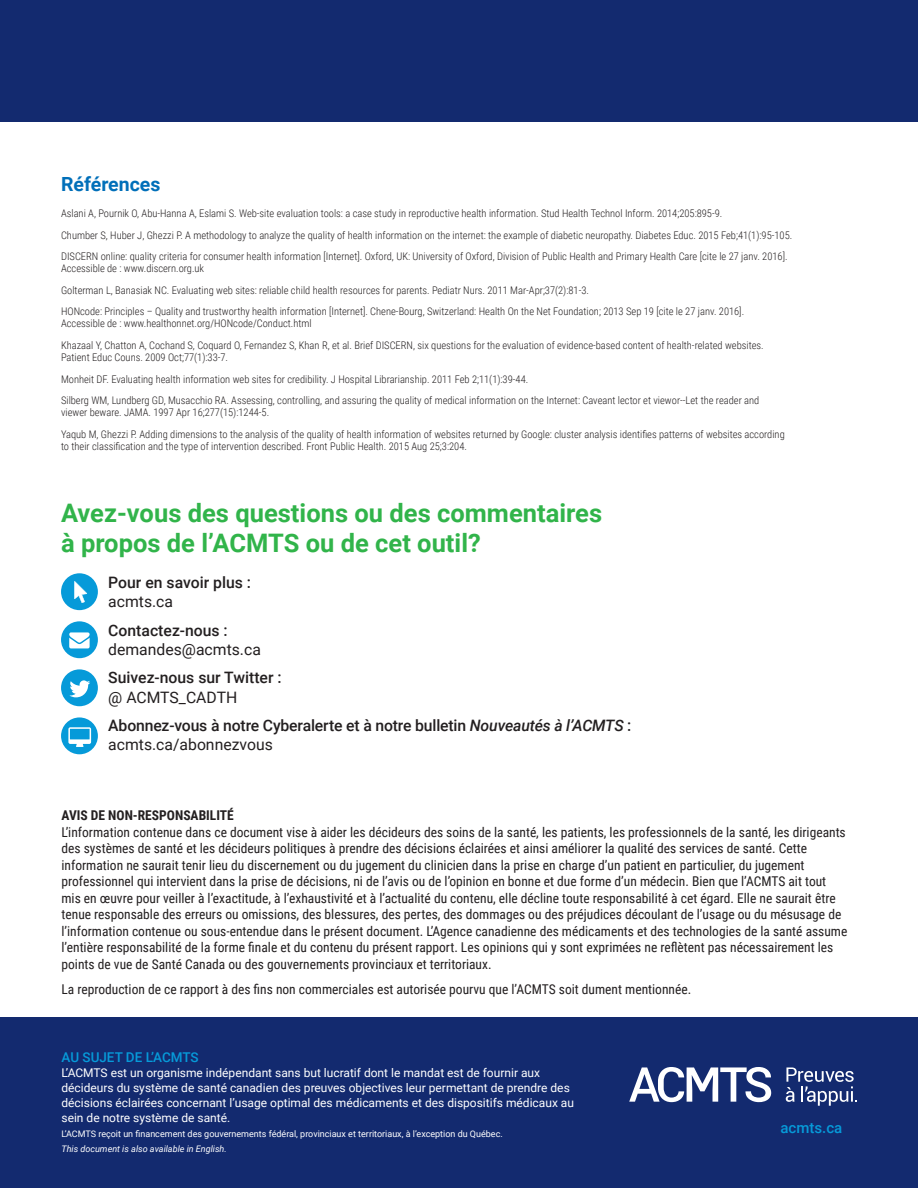
<style>
.page{position:relative;width:918px;height:1188px;background:#fff}
.page>*{position:absolute;margin:0;border:0;box-sizing:border-box;transform-origin:0 0}
.t1{font:700 25.5px/30px "Roboto";color:#31b44a}
.t2{font:700 19.5px "Roboto";color:#006fb9}
.t3{font:500 15.75px/28.2px "Roboto";letter-spacing:-.005em;color:#231f20}
.t4{font:15.75px "Roboto";color:#231f20}
.t5{font:500 15px "Roboto";color:#069ad9}
.t6{font:13.5px/16.5px "Roboto Condensed";color:#231f20}
.t7{font:700 13.5px "Roboto Condensed";color:#231f20}
.t8{font:500 13.5px "Roboto";color:#069ad9}
.t9{font:12px/15px "Roboto";color:#fff}
.t10{font:300 10.5px/21.3px "Roboto Condensed";color:#231f20}
.t11{font:9px "Roboto";color:#fff}
.t12{font:italic 9px "Roboto";color:#fff}
.s1{font-weight:400}
.s2{font-style:italic}
</style>
<div class="page">
<div style="left:0;top:0;width:918px;height:122px;background:#132a6f"></div>
<div style="left:0;top:1017px;width:918px;height:171px;background:#132a6f"></div>
<svg style="left:786px;top:1067px;width:70px;height:39px"></svg>
<svg style="left:629px;top:1067px;width:142px;height:35px"></svg>
<div style="left:61px;top:573px;width:37px;height:37px;background:#069ad9;border-radius:50%"></div>
<svg style="left:74px;top:581px;width:13px;height:22px"></svg>
<div style="left:61px;top:621px;width:37px;height:37px;background:#069ad9;border-radius:50%"></div>
<svg style="left:69px;top:632px;width:21px;height:16px"></svg>
<div style="left:61px;top:669px;width:37px;height:37px;background:#069ad9;border-radius:50%"></div>
<svg style="left:69px;top:680px;width:21px;height:17px"></svg>
<div style="left:61px;top:717px;width:37px;height:37px;background:#069ad9;border-radius:50%"></div>
<svg style="left:68px;top:727px;width:23px;height:20px"></svg>
<h2 class="t2" style="left:61px;top:171px;width:101px">Références</h2>
<p class="t10" style="left:61px;top:203px;width:733px">Aslani A, Pournik O, Abu-Hanna A, Eslami S. Web-site evaluation tools: a case study in reproductive health information. Stud Health Technol Inform. 2014;205:895-9.<br>Chumber S, Huber J, Ghezzi P. A methodology to analyze the quality of health information on the internet: the example of diabetic neuropathy. Diabetes Educ. 2015 Feb;41(1):95-105.<br>DISCERN online: quality criteria for consumer health information [Internet]. Oxford, UK: University of Oxford, Division of Public Health and Primary Health Care [cite le 27 janv. 2016].</p>
<p class="t10" style="left:61px;top:258px;width:685px">Accessible de : www.discern.org.uk<br>Golterman L, Banasiak NC. Evaluating web sites: reliable child health resources for parents. Pediatr Nurs. 2011 Mar-Apr;37(2):81-3.<br>HONcode: Principles – Quality and trustworthy health information [Internet]. Chene-Bourg, Switzerland: Health On the Net Foundation; 2013 Sep 19 [cite le 27 janv. 2016].</p>
<p class="t10" style="left:61px;top:313px;width:704px">Accessible de : www.healthonnet.org/HONcode/Conduct.html<br>Khazaal Y, Chatton A, Cochand S, Coquard O, Fernandez S, Khan R, et al. Brief DISCERN, six questions for the evaluation of evidence-based content of health-related websites.</p>
<p class="t10" style="left:61px;top:347px;width:700px">Patient Educ Couns. 2009 Oct;77(1):33-7.<br>Monheit DF. Evaluating health information web sites for credibility. J Hospital Librarianship. 2011 Feb 2;11(1):39-44.<br>Silberg WM, Lundberg GD, Musacchio RA. Assessing, controlling, and assuring the quality of medical information on the Internet: Caveant lector et viewor--Let the reader and</p>
<p class="t10" style="left:61px;top:402px;width:725px">viewer beware. JAMA. 1997 Apr 16;277(15):1244-5.<br>Yaqub M, Ghezzi P. Adding dimensions to the analysis of the quality of health information of websites returned by Google: cluster analysis identifies patterns of websites according</p>
<p class="t10" style="left:61px;top:435px;width:407px">to their classification and the type of intervention described. Front Public Health. 2015 Aug 25;3:204.</p>
<h1 class="t1" style="left:61px;top:497px;width:543px">Avez-vous des questions ou des commentaires à propos de l’ACMTS ou de cet outil?</h1>
<h3 class="t3" style="left:108px;top:568px;width:144px">Pour en savoir plus :</h3>
<h3 class="t4" style="left:108px;top:591px;width:66px">acmts.ca</h3>
<h3 class="t3" style="left:108px;top:615px;width:121px">Contactez-nous :</h3>
<h3 class="t4" style="left:108px;top:638px;width:154px">demandes@acmts.ca</h3>
<h3 class="t3" style="left:108px;top:663px;width:175px">Suivez-nous sur Twitter :</h3>
<h3 class="t3" style="left:108px;top:682px;width:525px"><span class="s1">@ ACMTS_CADTH<br></span>Abonnez-vous à notre Cyberalerte et à notre bulletin <span class="s2">Nouveautés à l’ACMTS</span> :</h3>
<h3 class="t4" style="left:108px;top:734px;width:166px">acmts.ca/abonnezvous</h3>
<p class="t7" style="left:62px;top:806px;width:174px">AVIS DE NON-RESPONSABILITÉ</p>
<p class="t6" style="left:62px;top:823px;width:787px">L’information contenue dans ce document vise à aider les décideurs des soins de la santé, les patients, les professionnels de la santé, les dirigeants des systèmes de santé et les décideurs politiques à prendre des décisions éclairées et ainsi améliorer la qualité des services de santé. Cette information ne saurait tenir lieu du discernement ou du jugement du clinicien dans la prise en charge d’un patient en particulier, du jugement professionnel qui intervient dans la prise de décisions, ni de l’avis ou de l’opinion en bonne et due forme d’un médecin. Bien que l’ACMTS ait tout mis en œuvre pour veiller à l’exactitude, à l’exhaustivité et à l’actualité du contenu, elle décline toute responsabilité à cet égard. Elle ne saurait être tenue responsable des erreurs ou omissions, des blessures, des pertes, des dommages ou des préjudices découlant de l’usage ou du mésusage de l’information contenue ou sous-entendue dans le présent document. L’Agence canadienne des médicaments et des technologies de la santé assume l’entière responsabilité de la forme finale et du contenu du présent rapport. Les opinions qui y sont exprimées ne reflètent pas nécessairement les points de vue de Santé Canada ou des gouvernements provinciaux et territoriaux.</p>
<p class="t6" style="left:62px;top:981px;width:631px">La reproduction de ce rapport à des fins non commerciales est autorisée pourvu que l’ACMTS soit dument mentionnée.</p>
<p class="t8" style="left:62px;top:1047px;width:139px">AU SUJET DE L’ACMTS</p>
<p class="t9" style="left:62px;top:1064px;width:514px">L’ACMTS est un organisme indépendant sans but lucratif dont le mandat est de fournir aux décideurs du système de santé canadien des preuves objectives leur permettant de prendre des décisions éclairées concernant l’usage optimal des médicaments et des dispositifs médicaux au sein de notre système de santé.</p>
<p class="t11" style="left:62px;top:1127px;width:443px">L’ACMTS reçoit un financement des gouvernements fédéral, provinciaux et territoriaux, à l’exception du Québec.</p>
<p class="t12" style="left:62px;top:1142px;width:167px">This document is also available in English.</p>
<h3 class="t5" style="left:780px;top:1118px;width:63px">acmts.ca</h3>
</div>
